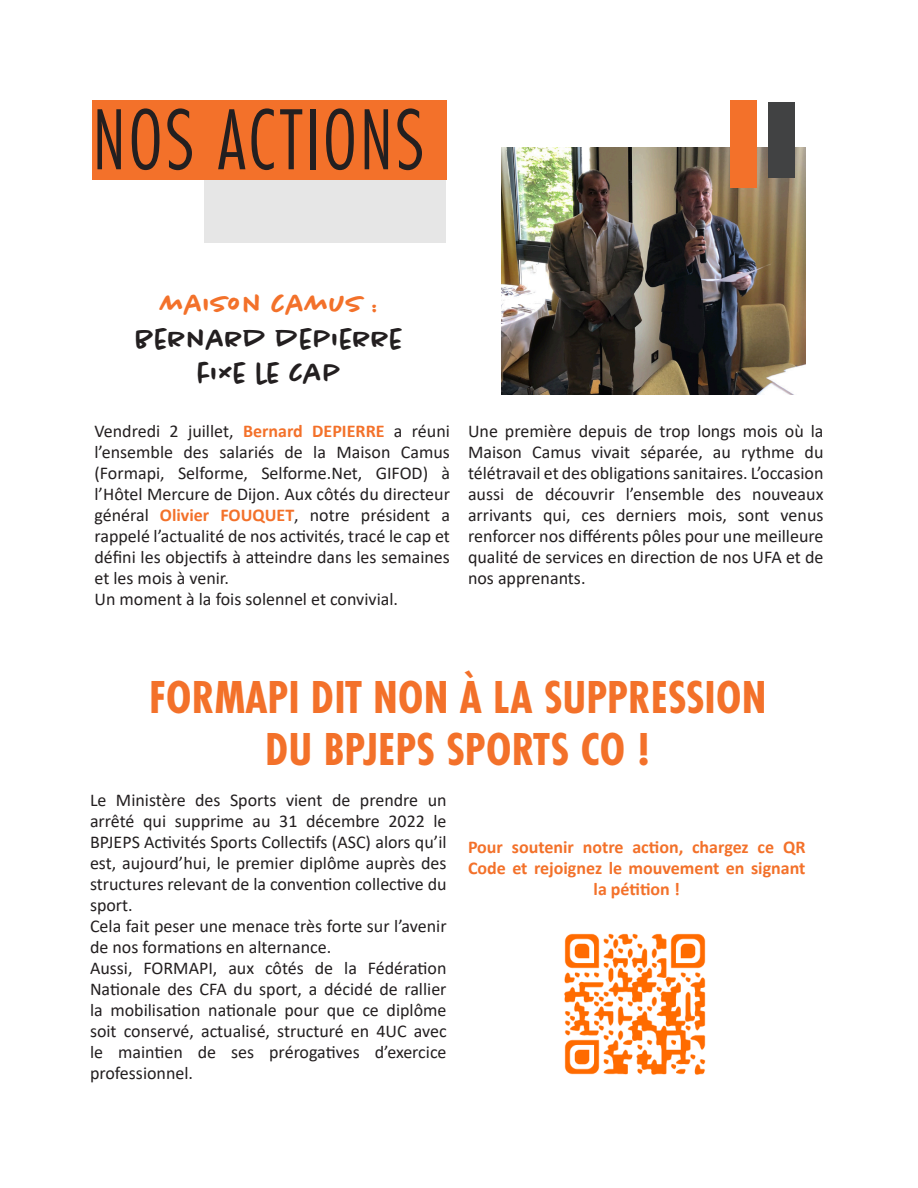
<style>
.page{position:relative;width:918px;height:1188px;background:#fff}
.page>*{position:absolute;margin:0;border:0;box-sizing:border-box;transform-origin:0 0}
.t1{font:90px "Futura PT Cond";letter-spacing:.035em;color:#231f20;scale:.94 1}
.t2{font:700 48px "Futura PT Cond";color:#f3712a}
.t3{font:500 28.5px "Chantal";color:#231f20}
.t4{font:500 28.5px "Chantal";color:#f3712a}
.t5{font:18px/21px "Calibri";color:#231f20;text-align:justify}
.t6{font:700 18px/21px "Calibri";color:#f3712a;text-align:center}
.s1{font-weight:700;color:#f3712a}
</style>
<div class="page">
<img style="left:501px;top:148px;width:305px;height:246px">
<div style="left:205px;top:147px;width:241px;height:96px;background:#e6e6e6"></div>
<div style="left:92px;top:101px;width:355px;height:79px;background:#f3712a"></div>
<img style="left:564px;top:933px;width:142px;height:142px">
<div style="left:730px;top:101px;width:28px;height:87px;background:#f3712a"></div>
<div style="left:768px;top:102px;width:27px;height:76px;background:#414243"></div>
<p class="t1" style="left:93px;top:87px;width:353px">NOS ACTIONS</p>
<p class="t4" style="left:160px;top:287px;width:220px">MAISON CAMUS :</p>
<p class="t3" style="left:136px;top:321px;width:269px">BERNARD DEPIERRE</p>
<p class="t3" style="left:198px;top:356px;width:145px">FIXE LE CAP</p>
<p class="t5" style="left:94px;top:420px;width:357px">Vendredi 2 juillet, <span class="s1">Bernard DEPIERRE</span> a réuni l’ensemble des salariés de la Maison Camus (Formapi, Selforme, Selforme.Net, GIFOD) à l’Hôtel Mercure de Dijon. Aux côtés du directeur général <span class="s1">Olivier FOUQUET</span>, notre président a rappelé l’actualité de nos activités, tracé le cap et défini les objectifs à atteindre dans les semaines et les mois à venir.</p>
<p class="t5" style="left:94px;top:588px;width:305px">Un moment à la fois solennel et convivial.</p>
<p class="t5" style="left:468px;top:420px;width:357px">Une première depuis de trop longs mois où la Maison Camus vivait séparée, au rythme du télétravail et des obligations sanitaires. L’occasion aussi de découvrir l’ensemble des nouveaux arrivants qui, ces derniers mois, sont venus renforcer nos différents pôles pour une meilleure qualité de services en direction de nos UFA et de nos apprenants.</p>
<p class="t2" style="left:149px;top:669px;width:619px">FORMAPI DIT NON À LA SUPPRESSION</p>
<p class="t2" style="left:265px;top:721px;width:387px">DU BPJEPS SPORTS CO !</p>
<p class="t5" style="left:90px;top:789px;width:358px">Le Ministère des Sports vient de prendre un arrêté qui supprime au 31 décembre 2022 le BPJEPS Activités Sports Collectifs (ASC) alors qu’il est, aujourd’hui, le premier diplôme auprès des structures relevant de la convention collective du sport.</p>
<p class="t5" style="left:90px;top:915px;width:358px">Cela fait peser une menace très forte sur l’avenir de nos formations en alternance.</p>
<p class="t5" style="left:90px;top:957px;width:358px">Aussi, FORMAPI, aux côtés de la Fédération Nationale des CFA du sport, a décidé de rallier la mobilisation nationale pour que ce diplôme soit conservé, actualisé, structuré en 4UC avec le maintien de ses prérogatives d’exercice professionnel.</p>
<p class="t6" style="left:468px;top:836px;width:339px">Pour soutenir notre action, chargez ce QR<br>Code et rejoignez le mouvement en signant la pétition !</p>
</div>
